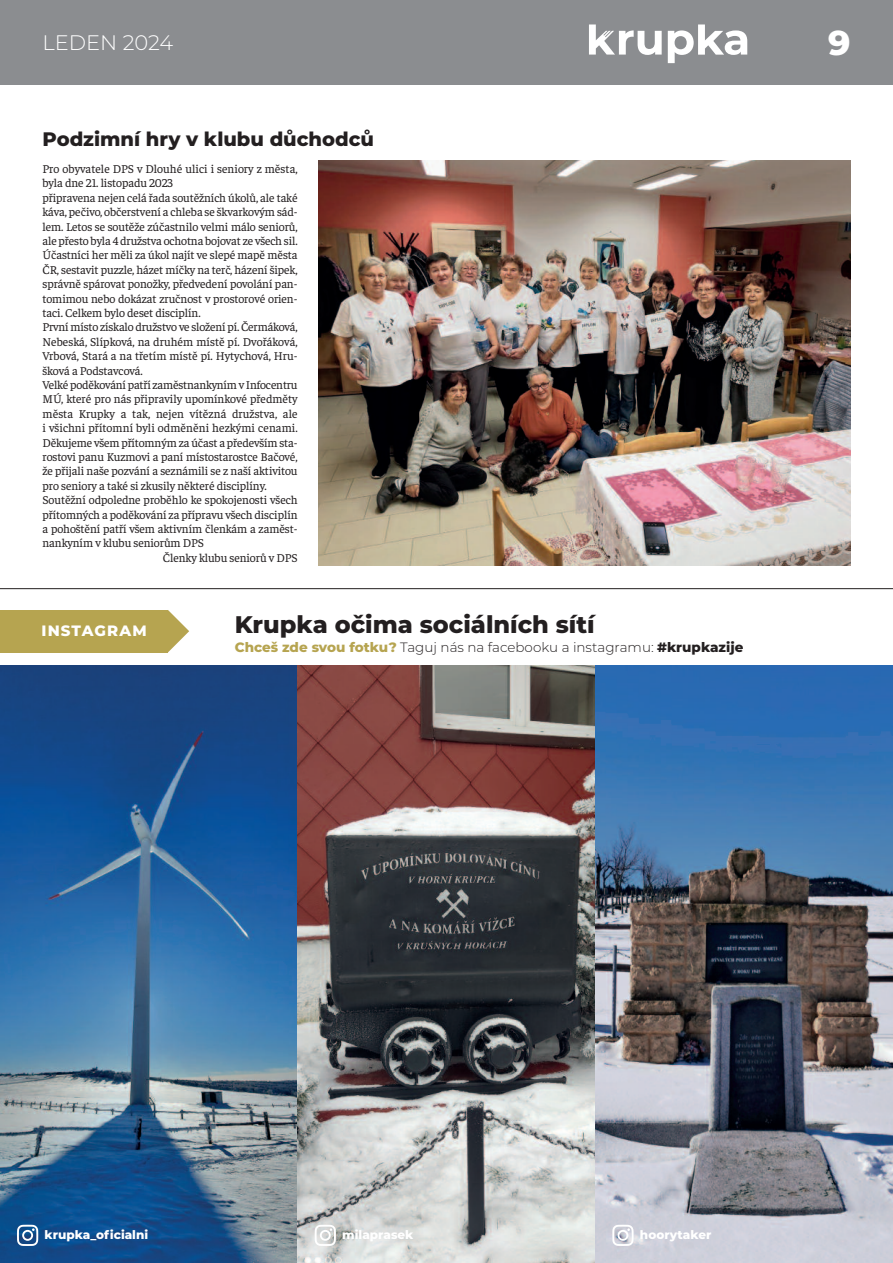
<style>
.page{position:relative;width:893px;height:1263px;background:#fff}
.page>*{position:absolute;margin:0;border:0;box-sizing:border-box;transform-origin:0 0}
.t1{font:800 34.5px "Montserrat";color:#fff}
.t2{font:800 24px "Montserrat";color:#231f20}
.t3{font:300 21px "Montserrat";color:#fff}
.t4{font:800 19.5px "Montserrat";color:#231f20}
.t5{font:800 15px "Montserrat";letter-spacing:.075em;color:#fff}
.t6{font:300 13.5px "Montserrat";color:#231f20}
.t7{font:12px "Faustina";letter-spacing:-.01em;color:#231f20}
.t8{font:800 12px "Montserrat";color:#fff}
.s1{font-weight:800;color:#b6a450}
.s2{font-weight:800}
</style>
<div class="page">
<div style="left:0;top:0;width:893px;height:85px;background:#8b8d90"></div>
<svg style="left:668px;top:24px;width:79px;height:39px"></svg>
<svg style="left:589px;top:24px;width:73px;height:31px"></svg>
<div style="left:0;top:610px;width:168px;height:42px;background:#b6a450"></div>
<svg style="left:168px;top:610px;width:21px;height:42px"></svg>
<img style="left:0;top:665px;width:298px;height:598px">
<svg style="left:298px;top:665px;width:297px;height:598px;background:#7c7171"></svg>
<img style="left:595px;top:665px;width:298px;height:598px">
<hr style="left:0;top:588px;width:893px;height:1px;background:#231f20">
<svg style="left:315px;top:1225px;width:21px;height:21px"></svg>
<svg style="left:612px;top:1225px;width:22px;height:21px"></svg>
<svg style="left:17px;top:1225px;width:21px;height:21px"></svg>
<img style="left:319px;top:160px;width:531px;height:405px">
<h3 class="t3" style="left:43px;top:35px;width:132px">LEDEN 2024</h3>
<h1 class="t1" style="left:828px;top:29px;width:24px">9</h1>
<h3 class="t4" style="left:43px;top:132px;width:333px">Podzimní hry v klubu důchodců</h3>
<p class="t7" style="left:43px;top:161px;width:257px">Pro obyvatele DPS v Dlouhé ulici i seniory z města,</p>
<p class="t7" style="left:43px;top:175px;width:132px">byla dne 21. listopadu 2023</p>
<p class="t7" style="left:43px;top:190px;width:257px">připravena nejen celá řada soutěžních úkolů, ale také</p>
<p class="t7" style="left:43px;top:204px;width:256px">káva, pečivo, občerstvení a chleba se škvarkovým sád-</p>
<p class="t7" style="left:43px;top:218px;width:257px">lem. Letos se soutěže zúčastnilo velmi málo seniorů,</p>
<p class="t7" style="left:43px;top:233px;width:257px">ale přesto byla 4 družstva ochotna bojovat ze všech sil.</p>
<p class="t7" style="left:43px;top:247px;width:257px">Účastníci her měli za úkol najít ve slepé mapě města</p>
<p class="t7" style="left:43px;top:262px;width:257px">ČR, sestavit puzzle, házet míčky na terč, házení šipek,</p>
<p class="t7" style="left:43px;top:276px;width:256px">správně spárovat ponožky, předvedení povolání pan-</p>
<p class="t7" style="left:43px;top:290px;width:256px">tomimou nebo dokázat zručnost v prostorové orien-</p>
<p class="t7" style="left:43px;top:305px;width:160px">taci. Celkem bylo deset disciplín.</p>
<p class="t7" style="left:43px;top:319px;width:257px">První místo získalo družstvo ve složení pí. Čermáková,</p>
<p class="t7" style="left:43px;top:334px;width:257px">Nebeská, Slípková, na druhém místě pí. Dvořáková,</p>
<p class="t7" style="left:43px;top:348px;width:257px">Vrbová, Stará a na třetím místě pí. Hytychová, Hru-</p>
<p class="t7" style="left:43px;top:362px;width:102px">šková a Podstavcová.</p>
<p class="t7" style="left:43px;top:377px;width:257px">Velké poděkování patří zaměstnankyním v Infocentru</p>
<p class="t7" style="left:43px;top:391px;width:257px">MÚ, které pro nás připravily upomínkové předměty</p>
<p class="t7" style="left:43px;top:406px;width:257px">města Krupky a tak, nejen vítězná družstva, ale</p>
<p class="t7" style="left:43px;top:420px;width:257px">i všichni přítomní byli odměněni hezkými cenami.</p>
<p class="t7" style="left:43px;top:434px;width:256px">Děkujeme všem přítomným za účast a především sta-</p>
<p class="t7" style="left:43px;top:449px;width:257px">rostovi panu Kuzmovi a paní místostarostce Bačové,</p>
<p class="t7" style="left:43px;top:463px;width:257px">že přijali naše pozvání a seznámili se z naší aktivitou</p>
<p class="t7" style="left:43px;top:478px;width:226px">pro seniory a také si zkusily některé disciplíny.</p>
<p class="t7" style="left:43px;top:492px;width:257px">Soutěžní odpoledne proběhlo ke spokojenosti všech</p>
<p class="t7" style="left:43px;top:506px;width:257px">přítomných a poděkování za přípravu všech disciplín</p>
<p class="t7" style="left:43px;top:521px;width:256px">a pohoštění patří všem aktivním členkám a zaměst-</p>
<p class="t7" style="left:43px;top:535px;width:163px">nankyním v klubu seniorům DPS</p>
<p class="t7" style="left:163px;top:550px;width:136px">Členky klubu seniorů v DPS</p>
<p class="t5" style="left:42px;top:625px;width:107px">INSTAGRAM</p>
<h2 class="t2" style="left:235px;top:615px;width:362px">Krupka očima sociálních sítí</h2>
<p class="t6" style="left:235px;top:642px;width:510px"><span class="s1">Chceš zde svou fotku?</span> Taguj nás na facebooku a instagramu: <span class="s2">#krupkazije</span></p>
<p class="t8" style="left:45px;top:1230px;width:105px">krupka_oficialni</p>
<p class="t8" style="left:342px;top:1230px;width:73px">milaprasek</p>
<p class="t8" style="left:640px;top:1230px;width:73px">hoorytaker</p>
</div>
